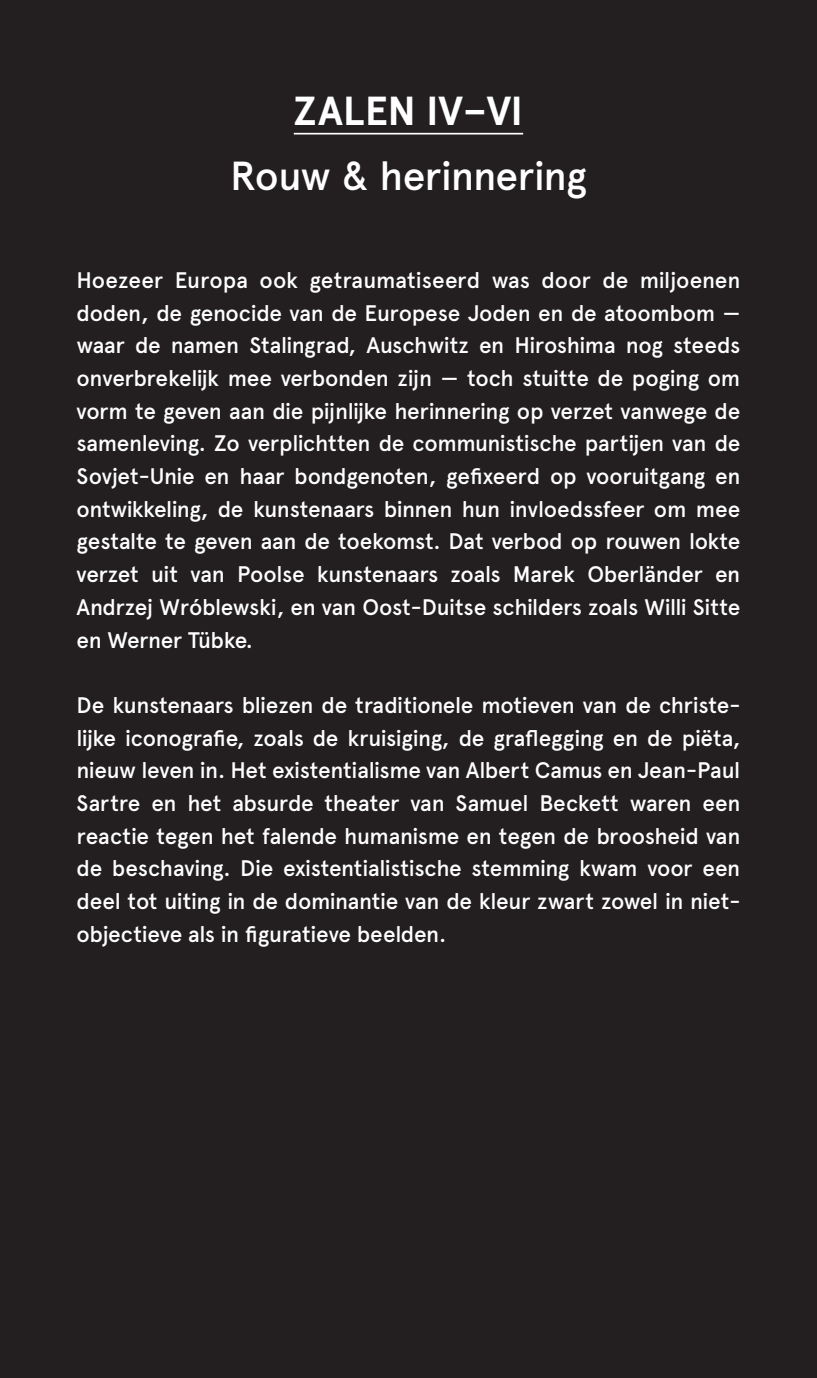
<style>
.page{position:relative;width:817px;height:1378px;background:#fff}
.page>*{position:absolute;margin:0;border:0;box-sizing:border-box;transform-origin:0 0}
.t1{font:500 40.5px "Apercu Pro";letter-spacing:-.02em;color:#fff}
.t2{font:700 40.5px "Apercu Pro";letter-spacing:-.005em;color:#fff}
.tekst{font:500 22.5px/32.6px "Apercu Pro";letter-spacing:-.02em;color:#fff;text-align:justify}
</style>
<div class="page">
<div style="left:0;top:0;width:816px;height:1378px;background:#231f20"></div>
<hr style="left:294px;top:133px;width:229px;height:1px;background:#fff">
<p class="t2" style="left:294px;top:80px;width:231px">ZALEN IV–VI</p>
<p class="t1" style="left:230px;top:145px;width:358px">Rouw &amp; herinnering</p>
<p class="tekst" style="left:77px;top:262px;width:665px">Hoezeer Europa ook getraumatiseerd was door de miljoenen doden, de genocide van de Europese Joden en de atoombom — waar de namen Stalingrad, Auschwitz en Hiroshima nog steeds onverbrekelijk mee verbonden zijn — toch stuitte de poging om vorm te geven aan die pijnlijke herinnering op verzet vanwege de samenleving. Zo verplichtten de communistische partijen van de Sovjet-Unie en haar bondgenoten, gefixeerd op vooruitgang en ontwikkeling, de kunstenaars binnen hun invloedssfeer om mee gestalte te geven aan de toekomst. Dat verbod op rouwen lokte verzet uit van Poolse kunstenaars zoals Marek Oberländer en Andrzej Wróblewski, en van Oost-Duitse schilders zoals Willi Sitte en Werner Tübke.</p>
<p class="tekst" style="left:77px;top:687px;width:665px">De kunstenaars bliezen de traditionele motieven van de christe&shy;lijke iconografie, zoals de kruisiging, de graflegging en de piëta, nieuw leven in. Het existentialisme van Albert Camus en Jean-Paul Sartre en het absurde theater van Samuel Beckett waren een reactie tegen het falende humanisme en tegen de broosheid van de beschaving. Die existentialistische stemming kwam voor een deel tot uiting in de dominantie van de kleur zwart zowel in niet&shy;objectieve als in figuratieve beelden.</p>
</div>
